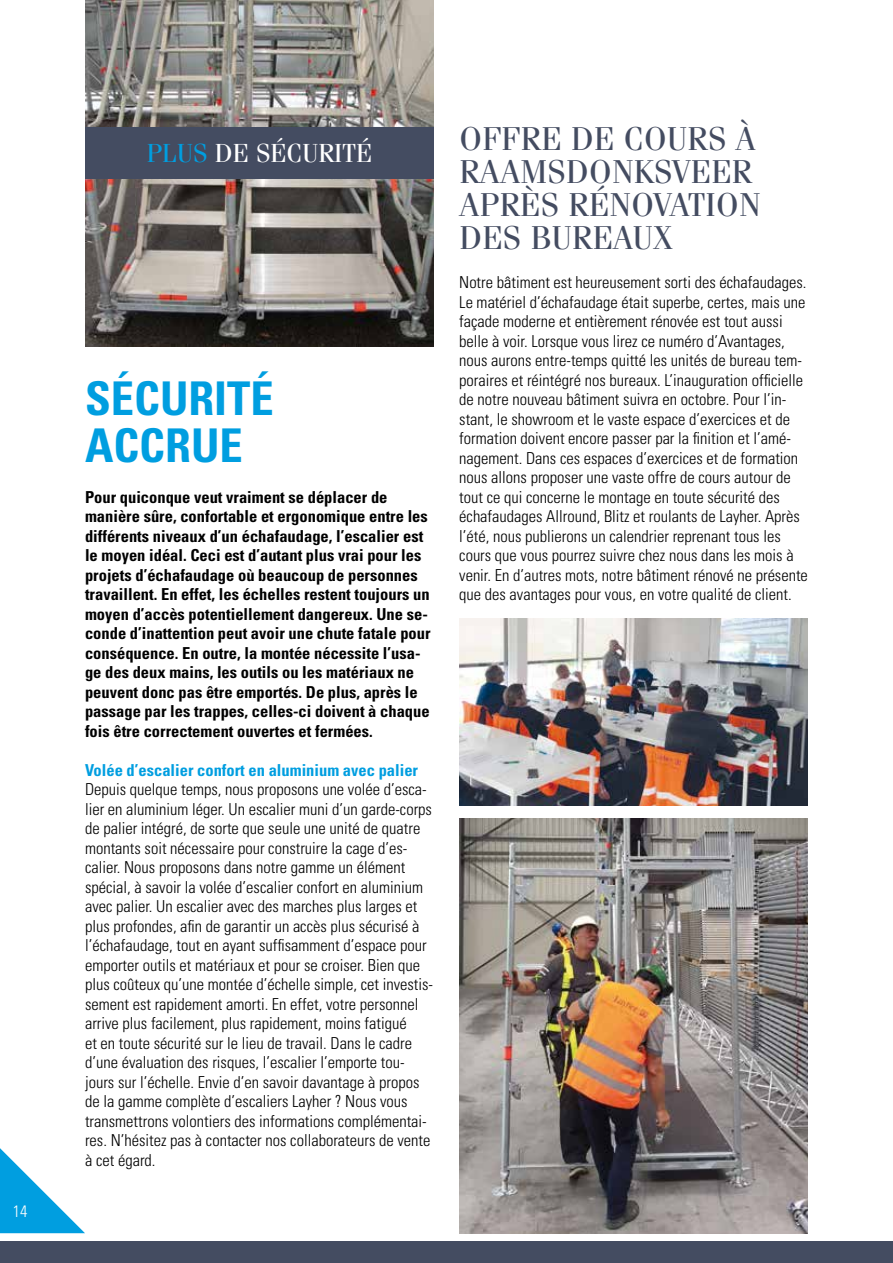
<style>
.page{position:relative;width:893px;height:1263px;background:#fff}
.page>*{position:absolute;margin:0;border:0;box-sizing:border-box;transform-origin:0 0}
.t1{font:700 condensed 46.5px/46.5px "Univers";color:#009ee0}
.t2{font:33px/33px "Fenice Pro ITC";letter-spacing:.01em;color:#444c61}
.t3{font:26.1px "Fenice Pro ITC";color:#fff}
.t4{font:300 condensed 16.5px/19.5px "Univers";color:#000}
.t5{font:700 condensed 16.5px/19.5px "Univers";color:#000}
.t6{font:700 condensed 16.5px "Univers";color:#009ee0}
.t7{font:300 condensed 16.5px "Univers";color:#fff}
.s1{color:#009ee0}
</style>
<div class="page">
<img style="left:85px;top:0;width:349px;height:346px">
<img style="left:459px;top:619px;width:349px;height:187px">
<img style="left:459px;top:818px;width:349px;height:415px">
<div style="left:0;top:1242px;width:893px;height:21px;background:#444c61"></div>
<div style="left:85px;top:128px;width:349px;height:51px;background:#444c61"></div>
<svg style="left:0;top:1148px;width:85px;height:85px"></svg>
<p class="t7" style="left:13px;top:1202px;width:16px">14</p>
<h3 class="t3" style="left:147px;top:137px;width:227px"><span class="s1">PLUS</span> DE SÉCURITÉ</h3>
<h1 class="t1" style="left:85px;top:375px;width:190px">SÉCURITÉ<br>ACCRUE</h1>
<p class="t5" style="left:85px;top:487px;width:347px">Pour quiconque veut vraiment se déplacer de manière sûre, confortable et ergonomique entre les différents niveaux d’un échafaudage, l’escalier est le moyen idéal. Ceci est d’autant plus vrai pour les projets d’échafaudage où beaucoup de personnes travaillent. En effet, les échelles restent toujours un moyen d’accès potentiellement dangereux. Une se&shy;conde d’inattention peut avoir une chute fatale pour conséquence. En outre, la montée nécessite l’usa&shy;ge des deux mains, les outils ou les matériaux ne peuvent donc pas être emportés. De plus, après le passage par les trappes, celles-ci doivent à chaque fois être correctement ouvertes et fermées.</p>
<p class="t6" style="left:85px;top:760px;width:335px">Volée d’escalier confort en aluminium avec palier</p>
<p class="t4" style="left:85px;top:779px;width:350px">Depuis quelque temps, nous proposons une volée d’esca&shy;lier en aluminium léger. Un escalier muni d’un garde-corps de palier intégré, de sorte que seule une unité de quatre montants soit nécessaire pour construire la cage d’es&shy;calier. Nous proposons dans notre gamme un élément spécial, à savoir la volée d’escalier confort en aluminium avec palier. Un escalier avec des marches plus larges et plus profondes, afin de garantir un accès plus sécurisé à l’échafaudage, tout en ayant suffisamment d’espace pour emporter outils et matériaux et pour se croiser. Bien que plus coûteux qu’une montée d’échelle simple, cet investis&shy;sement est rapidement amorti. En effet, votre personnel arrive plus facilement, plus rapidement, moins fatigué<br>et en toute sécurité sur le lieu de travail. Dans le cadre d’une évaluation des risques, l’escalier l’emporte tou&shy;jours sur l’échelle. Envie d’en savoir davantage à propos de la gamme complète d’escaliers Layher ? Nous vous transmettrons volontiers des informations complémentai&shy;res. N’hésitez pas à contacter nos collaborateurs de vente à cet égard.</p>
<h2 class="t2" style="left:459px;top:122px;width:303px">OFFRE DE COURS À<br>RAAMSDONKSVEER<br>APRÈS RÉNOVATION<br>DES BUREAUX</h2>
<p class="t4" style="left:459px;top:272px;width:350px">Notre bâtiment est heureusement sorti des échafaudages.<br>Le matériel d’échafaudage était superbe, certes, mais une façade moderne et entièrement rénovée est tout aussi belle à voir. Lorsque vous lirez ce numéro d’Avantages, nous aurons entre-temps quitté les unités de bureau tem&shy;poraires et réintégré nos bureaux. L’inauguration officielle de notre nouveau bâtiment suivra en octobre. Pour l’in&shy;stant, le showroom et le vaste espace d’exercices et de formation doivent encore passer par la finition et l’amé&shy;nagement. Dans ces espaces d’exercices et de formation nous allons proposer une vaste offre de cours autour de tout ce qui concerne le montage en toute sécurité des échafaudages Allround, Blitz et roulants de Layher. Après l’été, nous publierons un calendrier reprenant tous les cours que vous pourrez suivre chez nous dans les mois à venir. En d’autres mots, notre bâtiment rénové ne présente que des avantages pour vous, en votre qualité de client.</p>
</div>
